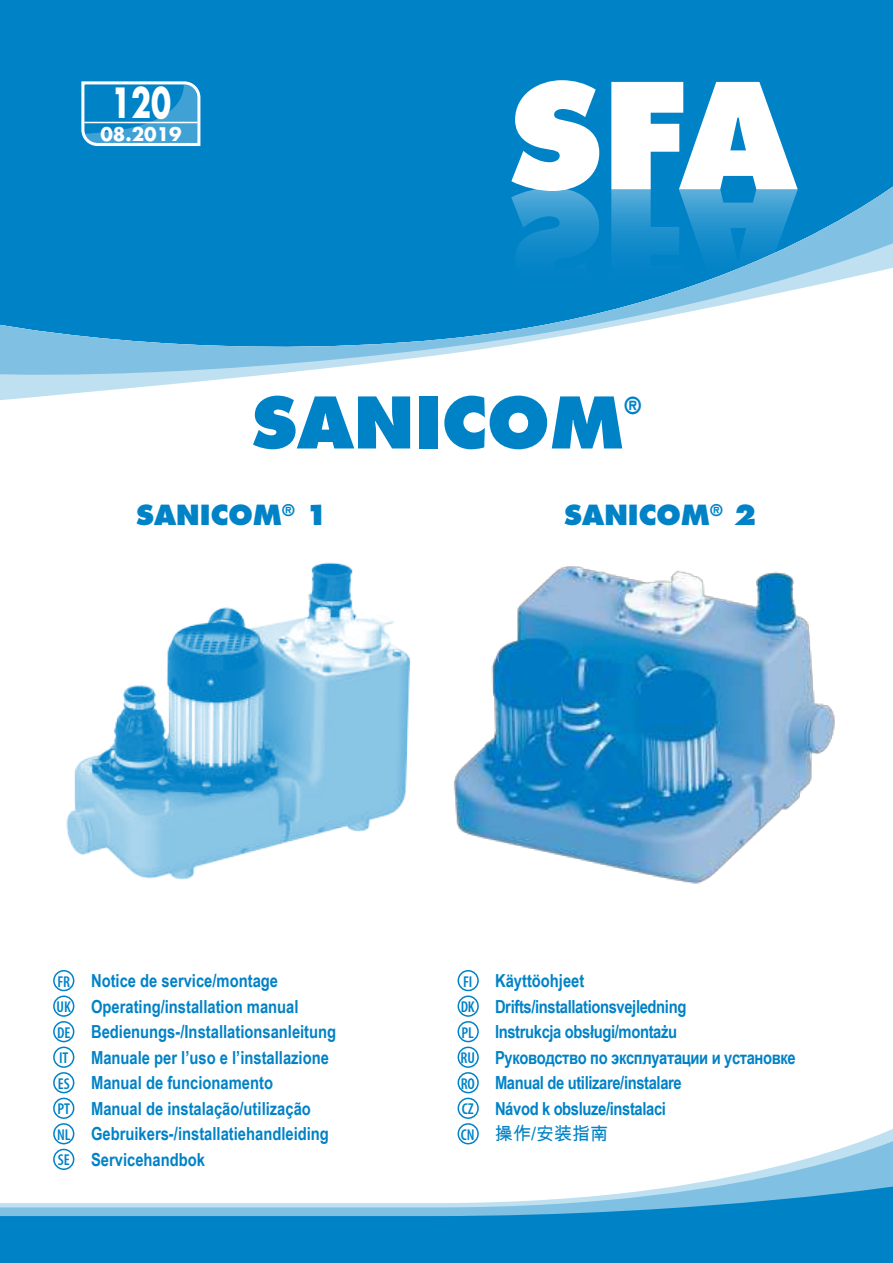
<style>
.page{position:relative;width:893px;height:1263px;background:#fff}
.page>*{position:absolute;margin:0;border:0;box-sizing:border-box;transform-origin:0 0}
.t1{font:800 69px "Futura Std";color:#0082c7}
.t2{font:700 40.5px "Futura Std";color:#fff;scale:.72 1}
.t3{font:800 27px "Futura Std";color:#0082c7}
.t4{font:800 22.95px "Futura Std";color:#0082c7;scale:.92 1}
.t5{font:700 18.3px "Futura Std";color:#fff}
.t6{font:700 18px "Arial Narrow";color:#0082c7}
.t7{font:700 18px "Arial Narrow";letter-spacing:-.02em;color:#0082c7}
.t8{font:18px "Arial Unicode MS";color:#0082c7}
.t9{font:600 condensed 15.75px "Myriad Pro";color:#0082c7}
.s1{font-family:"Myriad Pro";font-weight:600;font-stretch:condensed;font-size:15.75px}
.s2{font-family:"Arial"}
</style>
<div class="page">
<svg style="left:53px;top:1131px;width:840px;height:52px"></svg>
<svg style="left:0;top:1183px;width:893px;height:80px;fill:#0082c7"></svg>
<div style="left:0;top:0;width:893px;height:168px;background:#0082c7"></div>
<svg style="left:80px;top:80px;width:122px;height:68px;background:#399dd3"></svg>
<svg style="left:511px;top:80px;width:88px;height:88px"></svg>
<svg style="left:611px;top:82px;width:187px;height:86px"></svg>
<svg style="left:0;top:383px;width:182px;height:17px"></svg>
<svg style="left:0;top:168px;width:893px;height:215px;fill:#0082c7"></svg>
<img style="left:66px;top:562px;width:344px;height:318px">
<img style="left:454px;top:566px;width:381px;height:318px">
<div style="left:53px;top:970px;width:21px;height:21px;border:2px solid #0082c7;border-radius:50%"></div>
<div style="left:53px;top:1149px;width:21px;height:21px;border:2px solid #0082c7;border-radius:50%"></div>
<div style="left:53px;top:1123px;width:21px;height:21px;border:2px solid #0082c7;border-radius:50%"></div>
<div style="left:53px;top:1098px;width:21px;height:21px;border:2px solid #0082c7;border-radius:50%"></div>
<div style="left:53px;top:1072px;width:21px;height:21px;border:2px solid #0082c7;border-radius:50%"></div>
<div style="left:53px;top:1046px;width:21px;height:22px;border:2px solid #0082c7;border-radius:50%"></div>
<div style="left:53px;top:1021px;width:21px;height:21px;border:2px solid #0082c7;border-radius:50%"></div>
<div style="left:53px;top:995px;width:21px;height:22px;border:2px solid #0082c7;border-radius:50%"></div>
<div style="left:458px;top:970px;width:21px;height:21px;border:2px solid #0082c7;border-radius:50%"></div>
<div style="left:458px;top:1123px;width:21px;height:21px;border:2px solid #0082c7;border-radius:50%"></div>
<div style="left:458px;top:1098px;width:21px;height:21px;border:2px solid #0082c7;border-radius:50%"></div>
<div style="left:458px;top:1072px;width:21px;height:21px;border:2px solid #0082c7;border-radius:50%"></div>
<div style="left:458px;top:1046px;width:21px;height:22px;border:2px solid #0082c7;border-radius:50%"></div>
<div style="left:458px;top:1021px;width:21px;height:21px;border:2px solid #0082c7;border-radius:50%"></div>
<div style="left:458px;top:995px;width:21px;height:22px;border:2px solid #0082c7;border-radius:50%"></div>
<h2 class="t2" style="left:111px;top:84px;width:85px">120</h2>
<p class="t5" style="left:100px;top:125px;width:83px">08.2019</p>
<h1 class="t1" style="left:251px;top:379px;width:374px">SANICOM</h1>
<p class="t4" style="left:624px;top:393px;width:20px">®</p>
<h3 class="t3" style="left:136px;top:498px;width:194px">SANICOM<sup>®</sup> 1</h3>
<h3 class="t3" style="left:564px;top:498px;width:194px">SANICOM<sup>®</sup> 2</h3>
<p class="t6" style="left:57px;top:974px;width:222px"><span class="s1">FR</span> Notice de service/montage</p>
<p class="t9" style="left:463px;top:972px;width:11px">FI</p>
<p class="t6" style="left:495px;top:974px;width:91px">Käyttöohjeet</p>
<p class="t6" style="left:57px;top:999px;width:243px"><span class="s1">UK</span> Operating/installation manual</p>
<p class="t7" style="left:461px;top:999px;width:227px"><span class="s1">DK</span> Drifts/installationsvejledning</p>
<p class="t6" style="left:57px;top:1025px;width:281px"><span class="s1">DE</span> Bedienungs-/Installationsanleitung</p>
<p class="t7" style="left:462px;top:1018px;width:217px"><span class="s1">PL</span> Instrukcja obsługi/montażu</p>
<p class="t9" style="left:59px;top:1048px;width:11px">IT</p>
<p class="t6" style="left:91px;top:1050px;width:239px">Manuale per l’uso e l’installazione</p>
<p class="t7" style="left:460px;top:1044px;width:337px"><span class="s1">RU</span> Руководство по эксплуатации и установке</p>
<p class="t6" style="left:58px;top:1076px;width:217px"><span class="s1">ES</span> Manual de funcionamento</p>
<p class="t7" style="left:461px;top:1076px;width:223px"><span class="s1">RO</span> Manual de utilizare/instalare</p>
<p class="t6" style="left:57px;top:1102px;width:255px"><span class="s1">PT</span> Manual de instalação/utilização</p>
<p class="t7" style="left:462px;top:1102px;width:206px"><span class="s1">CZ</span> Návod k obsluze/instalaci</p>
<p class="t6" style="left:57px;top:1127px;width:273px"><span class="s1">NL</span> Gebruikers-/installatiehandleiding</p>
<p class="t8" style="left:461px;top:1121px;width:149px"><span class="s1">CN</span> 操作<span class="s2">/</span>安装指南</p>
<p class="t6" style="left:58px;top:1153px;width:149px"><span class="s1">SE</span> Servicehandbok</p>
</div>
